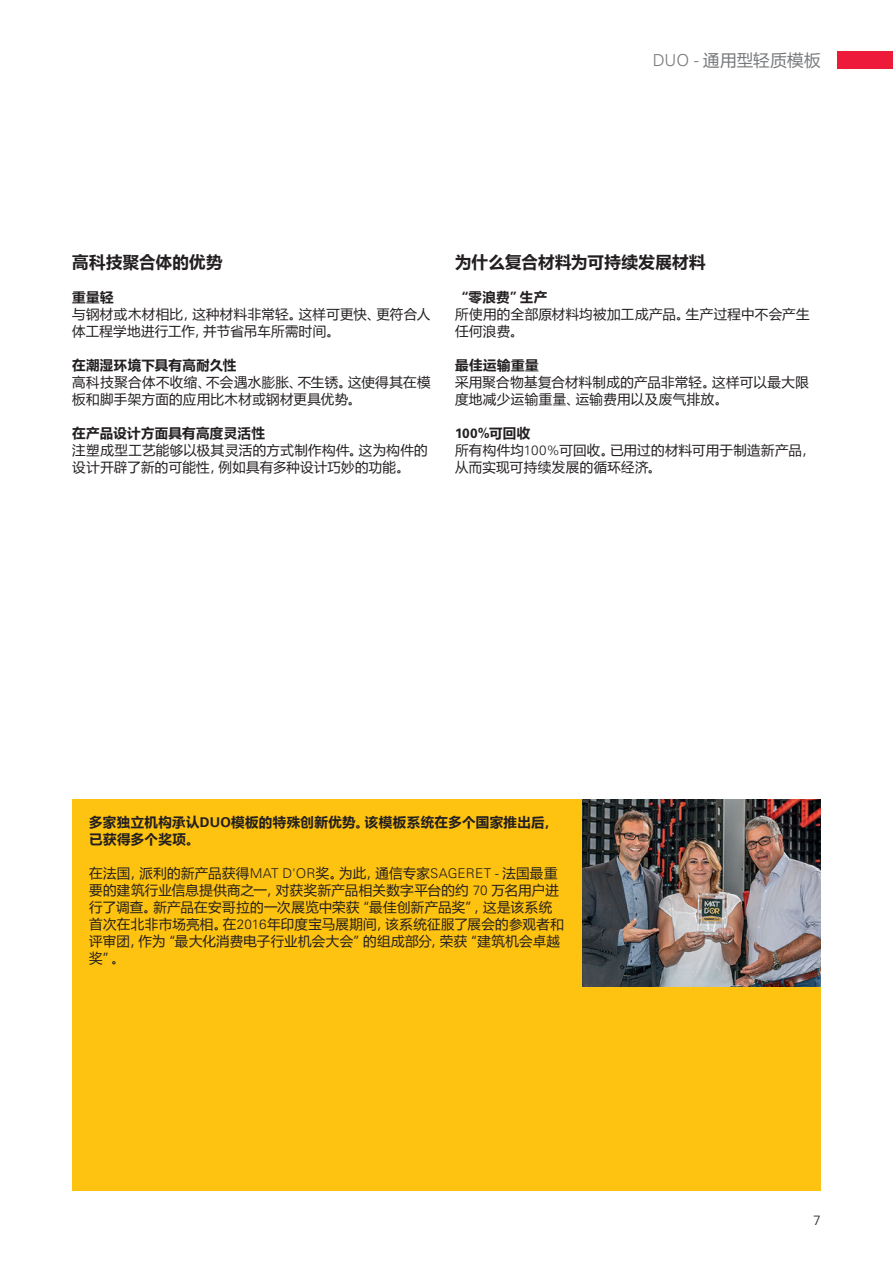
<style>
.page{position:relative;width:893px;height:1263px;background:#fff}
.page>*{position:absolute;margin:0;border:0;box-sizing:border-box;transform-origin:0 0}
.t1{font:700 16.5px "Microsoft Ya Hei";letter-spacing:.02em;color:#231f20}
.t2{font:16.5px "Microsoft Ya Hei";letter-spacing:.025em;color:#76787b}
.t3{font:13.5px/17px "Microsoft Ya Hei";letter-spacing:.025em;color:#231f20}
.t4{font:700 13.5px/17px "Microsoft Ya Hei";letter-spacing:.025em;color:#231f20}
.t5{font:700 13.5px "Univers LT Pro";color:#231f20}
.t6{font:300 13.5px "Univers LT Pro";color:#231f20}
.s1{font-family:"Univers LT Pro";font-weight:300}
.s2{font-family:"Microsoft Ya Hei"}
.s3{font-family:"Univers LT Pro"}
</style>
<div class="page">
<div style="left:838px;top:51px;width:55px;height:17px;background:#ed1a3a"></div>
<div style="left:72px;top:799px;width:749px;height:392px;background:#fec210"></div>
<img style="left:583px;top:799px;width:238px;height:187px">
<p class="t2" style="left:653px;top:49px;width:169px"><span class="s1">DUO -</span> 通用型轻质模板</p>
<p class="t1" style="left:72px;top:251px;width:152px">高科技聚合体的优势</p>
<p class="t4" style="left:72px;top:288px;width:43px">重量轻</p>
<p class="t3" style="left:72px;top:306px;width:360px">与钢材或木材相比，这种材料非常轻。这样可更快、更符合人体工程学地进行工作，并节省吊车所需时间。</p>
<p class="t4" style="left:72px;top:357px;width:166px">在潮湿环境下具有高耐久性</p>
<p class="t3" style="left:72px;top:374px;width:360px">高科技聚合体不收缩、不会遇水膨胀、不生锈。这使得其在模板和脚手架方面的应用比木材或钢材更具优势。</p>
<p class="t4" style="left:72px;top:425px;width:194px">在产品设计方面具有高度灵活性</p>
<p class="t3" style="left:72px;top:442px;width:357px">注塑成型工艺能够以极其灵活的方式制作构件。这为构件的设计开辟了新的可能性，例如具有多种设计巧妙的功能。</p>
<p class="t1" style="left:455px;top:251px;width:252px">为什么复合材料为可持续发展材料</p>
<p class="t4" style="left:455px;top:288px;width:94px">“零浪费”生产</p>
<p class="t3" style="left:455px;top:306px;width:356px">所使用的全部原材料均被加工成产品。生产过程中不会产生任何浪费。</p>
<p class="t4" style="left:455px;top:357px;width:85px">最佳运输重量</p>
<p class="t3" style="left:455px;top:374px;width:355px">采用聚合物基复合材料制成的产品非常轻。这样可以最大限度地减少运输重量、运输费用以及废气排放。</p>
<p class="t5" style="left:455px;top:426px;width:77px">100%<span class="s2">可回收</span></p>
<p class="t3" style="left:455px;top:442px;width:362px">所有构件均<span class="s1">100%</span>可回收。已用过的材料可用于制造新产品，从而实现可持续发展的循环经济。</p>
<p class="t4" style="left:89px;top:813px;width:470px">多家独立机构承认<span class="s3">DUO</span>模板的特殊创新优势。该模板系统在多个国家推出后，已获得多个奖项。</p>
<p class="t3" style="left:89px;top:864px;width:476px">在法国，派利的新产品获得<span class="s1">MAT D'OR</span>奖。为此，通信专家<span class="s1">SAGERET -</span> 法国最重要的建筑行业信息提供商之一，对获奖新产品相关数字平台的约 <span class="s1">70</span> 万名用户进行了调查。新产品在安哥拉的一次展览中荣获“最佳创新产品奖”，这是该系统首次在北非市场亮相。在<span class="s1">2016</span>年印度宝马展期间，该系统征服了展会的参观者和评审团，作为“最大化消费电子行业机会大会”的组成部分，荣获“建筑机会卓越奖”。</p>
<p class="t6" style="left:813px;top:1212px;width:9px">7</p>
</div>
